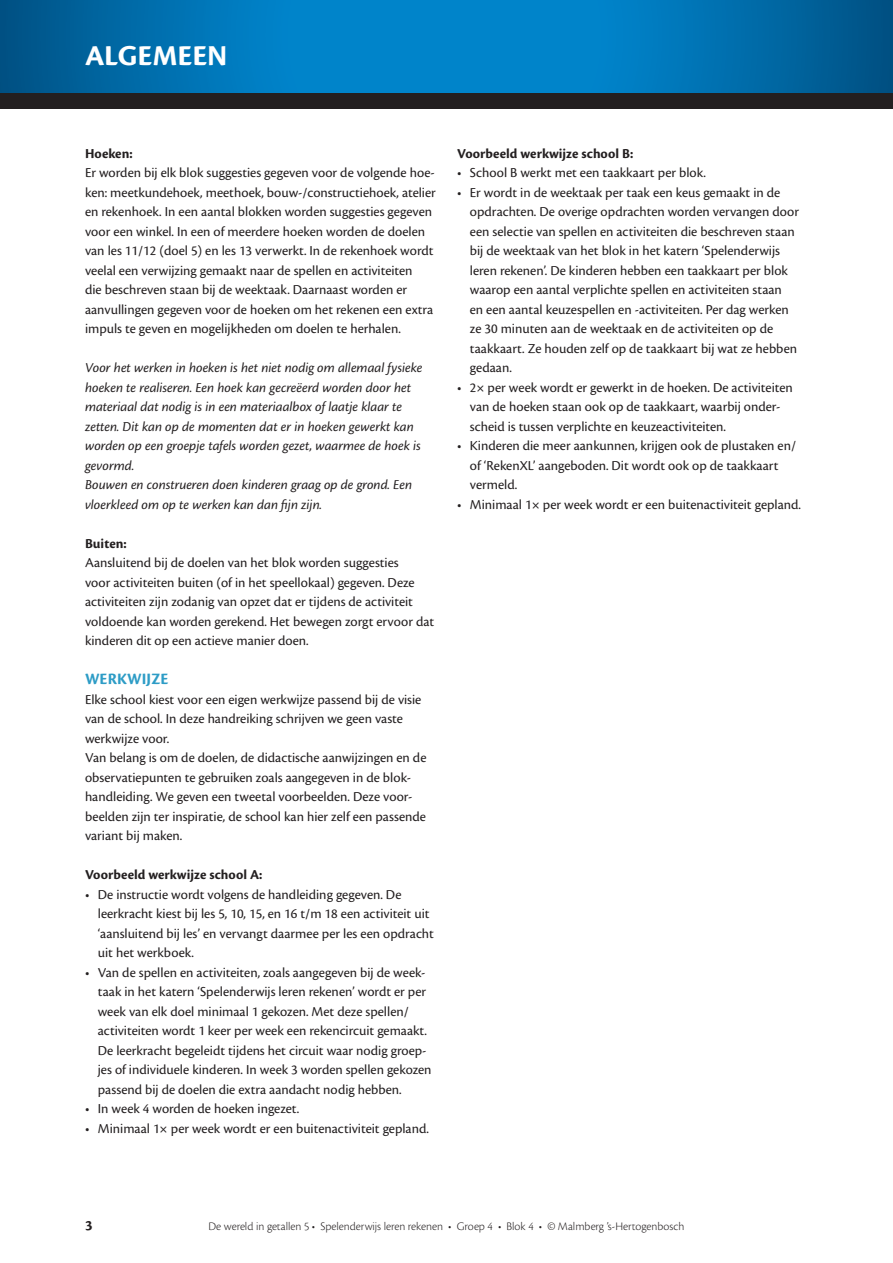
<style>
.page{position:relative;width:893px;height:1263px;background:#fff}
.page>*{position:absolute;margin:0;border:0;box-sizing:border-box;transform-origin:0 0}
.t1{font:30px "Cronos Pro Bold Capt";color:#fff}
.t2{font:700 16.5px "Cronos Pro";letter-spacing:.01em;color:#2d9cc6}
.t3{font:700 15px "Cronos Pro";color:#231f20}
.t4{font:14.25px/19.5px "Cronos Pro";color:#231f20}
.t5{font:italic 14.25px/19.5px "Cronos Pro";letter-spacing:-.005em;color:#231f20}
.t6{font:700 14.25px "Cronos Pro";letter-spacing:.005em;color:#231f20}
.t7{font:300 12px "Cronos Pro";letter-spacing:-.005em;color:#231f20}
</style>
<div class="page">
<svg style="left:0;top:0;width:893px;height:93px;background:#0073b4"></svg>
<div style="left:0;top:93px;width:893px;height:15px;background:#231f20"></div>
<h1 class="t1" style="left:85px;top:38px;width:144px">ALGEMEEN</h1>
<p class="t6" style="left:85px;top:145px;width:49px">Hoeken:</p>
<p class="t4" style="left:85px;top:163px;width:352px">Er worden bij elk blok suggesties gegeven voor de volgende hoe&shy;ken: meetkundehoek, meethoek, bouw-/constructiehoek, atelier en rekenhoek. In een aantal blokken worden suggesties gegeven voor een winkel. In een of meerdere hoeken worden de doelen van les 11/12 (doel 5) en les 13 verwerkt. In de rekenhoek wordt veelal een verwijzing gemaakt naar de spellen en activiteiten<br>die beschreven staan bij de weektaak. Daarnaast worden er aanvullingen gegeven voor de hoeken om het rekenen een extra impuls te geven en mogelijkheden om doelen te herhalen.</p>
<p class="t5" style="left:85px;top:358px;width:339px">Voor het werken in hoeken is het niet nodig om allemaal fysieke hoeken te realiseren. Een hoek kan gecreëerd worden door het materiaal dat nodig is in een materiaalbox of laatje klaar te zetten. Dit kan op de momenten dat er in hoeken gewerkt kan worden op een groepje tafels worden gezet, waarmee de hoek is gevormd.<br>Bouwen en construeren doen kinderen graag op de grond. Een vloerkleed om op te werken kan dan fijn zijn.</p>
<p class="t6" style="left:85px;top:535px;width:43px">Buiten:</p>
<p class="t4" style="left:85px;top:553px;width:351px">Aansluitend bij de doelen van het blok worden suggesties<br>voor activiteiten buiten (of in het speellokaal) gegeven. Deze activiteiten zijn zodanig van opzet dat er tijdens de activiteit voldoende kan worden gerekend. Het bewegen zorgt ervoor dat kinderen dit op een actieve manier doen.</p>
<p class="t2" style="left:85px;top:670px;width:85px">WERKWIJZE</p>
<p class="t4" style="left:85px;top:690px;width:343px">Elke school kiest voor een eigen werkwijze passend bij de visie van de school. In deze handreiking schrijven we geen vaste werkwijze voor.<br>Van belang is om de doelen, de didactische aanwijzingen en de observatiepunten te gebruiken zoals aangegeven in de blok&shy;handleiding. We geven een tweetal voorbeelden. Deze voor&shy;beelden zijn ter inspiratie, de school kan hier zelf een passende variant bij maken.</p>
<p class="t6" style="left:85px;top:867px;width:179px">Voorbeeld werkwijze school A:</p>
<p class="t4" style="left:98px;top:885px;width:338px;text-indent:-13px">• De instructie wordt volgens de handleiding gegeven. De leerkracht kiest bij les 5, 10, 15, en 16 t/m 18 een activiteit uit ‘aansluitend bij les’ en vervangt daarmee per les een opdracht uit het werkboek.</p>
<p class="t4" style="left:98px;top:963px;width:335px;text-indent:-13px">• Van de spellen en activiteiten, zoals aangegeven bij de week&shy;taak in het katern ‘Spelenderwijs leren rekenen’ wordt er per week van elk doel minimaal 1 gekozen. Met deze spellen/ activiteiten wordt 1 keer per week een rekencircuit gemaakt.<br>De leerkracht begeleidt tijdens het circuit waar nodig groep&shy;jes of individuele kinderen. In week 3 worden spellen gekozen passend bij de doelen die extra aandacht nodig hebben.</p>
<p class="t4" style="left:85px;top:1099px;width:216px">• In week 4 worden de hoeken ingezet.</p>
<p class="t4" style="left:85px;top:1119px;width:345px">• Minimaal 1× per week wordt er een buitenactiviteit gepland.</p>
<p class="t6" style="left:457px;top:145px;width:178px">Voorbeeld werkwijze school B:</p>
<p class="t4" style="left:457px;top:163px;width:250px">• School B werkt met een taakkaart per blok.</p>
<p class="t4" style="left:470px;top:182px;width:331px;text-indent:-13px">• Er wordt in de weektaak per taak een keus gemaakt in de opdrachten. De overige opdrachten worden vervangen door een selectie van spellen en activiteiten die beschreven staan bij de weektaak van het blok in het katern ‘Spelenderwijs leren rekenen’. De kinderen hebben een taakkaart per blok waarop een aantal verplichte spellen en activiteiten staan<br>en een aantal keuzespellen en -activiteiten. Per dag werken ze 30 minuten aan de weektaak en de activiteiten op de taakkaart. Ze houden zelf op de taakkaart bij wat ze hebben gedaan.</p>
<p class="t4" style="left:470px;top:377px;width:324px;text-indent:-13px">• 2× per week wordt er gewerkt in de hoeken. De activiteiten van de hoeken staan ook op de taakkaart, waarbij onder&shy;scheid is tussen verplichte en keuzeactiviteiten.</p>
<p class="t4" style="left:470px;top:436px;width:328px;text-indent:-13px">• Kinderen die meer aankunnen, krijgen ook de plustaken en/ of ‘RekenXL’ aangeboden. Dit wordt ook op de taakkaart vermeld.</p>
<p class="t4" style="left:457px;top:494px;width:345px">• Minimaal 1× per week wordt er een buitenactiviteit gepland.</p>
<p class="t3" style="left:85px;top:1217px;width:9px">3</p>
<p class="t7" style="left:208px;top:1220px;width:477px">De wereld in getallen 5 • Spelenderwijs leren rekenen • Groep 4 • Blok 4 • © Malmberg ’s-Hertogenbosch</p>
</div>
